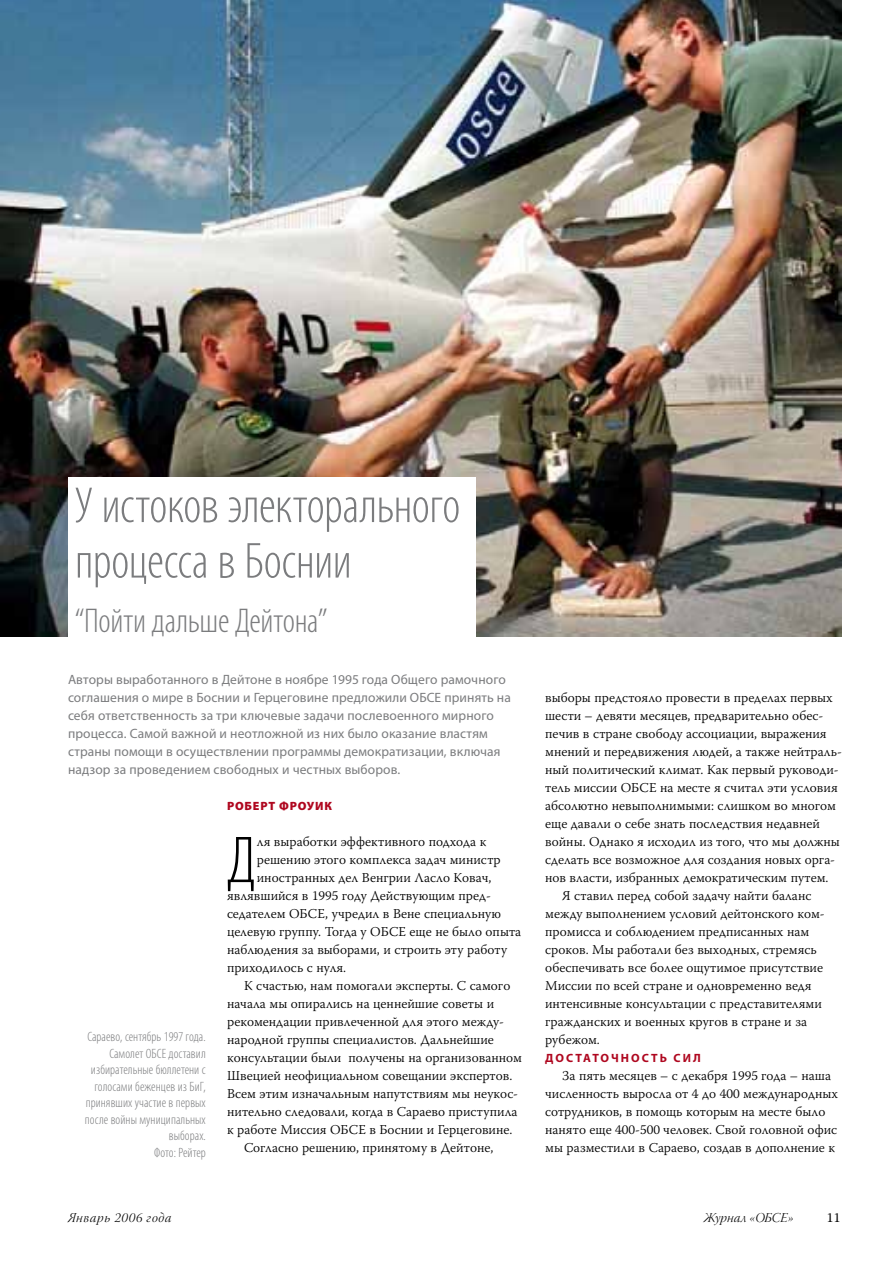
<style>
.page{position:relative;width:893px;height:1263px;background:#fff}
.page>*{position:absolute;margin:0;border:0;box-sizing:border-box;transform-origin:0 0}
.t1{font:300 condensed 66.9px "Myriad Pro";color:#000}
.t2{font:300 condensed 51px/55.5px "Myriad Pro";letter-spacing:-.015em;color:#7b7c7e}
.t3{font:300 condensed 34.5px "Myriad Pro";letter-spacing:-.01em;color:#7b7c7e}
.t4{font:300 13.5px/18px "Warnock Pro";color:#000}
.t5{font:13.5px/18px "Myriad Pro";letter-spacing:.01em;color:#7b7c7e}
.t6{font:300 condensed 13.5px/16.5px "Myriad Pro";letter-spacing:.005em;color:#7b7c7e;text-align:right}
.t7{font:13.5px "Warnock Pro Light It Disp";letter-spacing:.045em;color:#000}
.t8{font:13.5px "Warnock Pro Light It Disp";letter-spacing:.01em;color:#000}
.t9{font:13.5px "Warnock Pro";color:#000}
.t10{font:700 12px "Myriad Pro";letter-spacing:.17em;color:#af071f}
.t11{font:900 12px "Myriad Pro";letter-spacing:.065em;color:#af071f}
</style>
<div class="page">
<img style="left:1px;top:0;width:841px;height:636px">
<div style="left:68px;top:477px;width:407px;height:166px;background:#fff"></div>
<h2 class="t2" style="left:75px;top:477px;width:387px">У истоков электорального процесса в Боснии</h2>
<h3 class="t3" style="left:75px;top:600px;width:254px">“Пойти дальше Дейтона”</h3>
<p class="t5" style="left:68px;top:670px;width:444px">Авторы выработанного в Дейтоне в ноябре 1995 года Общего рамочного соглашения о мире в Боснии и Герцеговине предложили ОБСЕ принять на себя ответственность за три ключевые задачи послевоенного мирного процесса. Самой важной и неотложной из них было оказание властям страны помощи в осуществлении программы демократизации, включая надзор за проведением свободных и честных выборов.</p>
<p class="t6" style="left:85px;top:1028px;width:122px">Сараево, сентябрь 1997 года.<br>Самолет ОБСЕ доставил избирательные бюллетени с голосами беженцев из БиГ, принявших участие в первых после войны муниципальных выборах.<br>Фото: Рейтер</p>
<p class="t11" style="left:227px;top:799px;width:106px">РОБЕРТ ФРОУИК</p>
<h1 class="t1" style="left:227px;top:820px;width:31px">Д</h1>
<p class="t4" style="left:257px;top:832px;width:231px">ля выработки эффективного подхода к</p>
<p class="t4" style="left:257px;top:850px;width:245px">решению этого комплекса задач министр</p>
<p class="t4" style="left:257px;top:868px;width:236px">иностранных дел Венгрии Ласло Ковач,</p>
<p class="t4" style="left:227px;top:886px;width:265px">являвшийся в 1995 году Действующим пред-</p>
<p class="t4" style="left:227px;top:904px;width:275px">седателем ОБСЕ, учредил в Вене специальную</p>
<p class="t4" style="left:227px;top:922px;width:296px">целевую группу. Тогда у ОБСЕ еще не было опыта</p>
<p class="t4" style="left:227px;top:940px;width:282px">наблюдения за выборами, и строить эту работу</p>
<p class="t4" style="left:227px;top:958px;width:121px">приходилось с нуля.</p>
<p class="t4" style="left:244px;top:976px;width:268px">К счастью, нам помогали эксперты. С самого</p>
<p class="t4" style="left:227px;top:994px;width:269px">начала мы опирались на ценнейшие советы и</p>
<p class="t4" style="left:227px;top:1012px;width:278px">рекомендации привлеченной для этого между-</p>
<p class="t4" style="left:227px;top:1030px;width:268px">народной группы специалистов. Дальнейшие</p>
<p class="t4" style="left:227px;top:1048px;width:297px">консультации были получены на организованном</p>
<p class="t4" style="left:227px;top:1066px;width:287px">Швецией неофициальном совещании экспертов.</p>
<p class="t4" style="left:227px;top:1084px;width:292px">Всем этим изначальным напутствиям мы неукос-</p>
<p class="t4" style="left:227px;top:1102px;width:292px">нительно следовали, когда в Сараево приступила</p>
<p class="t4" style="left:227px;top:1120px;width:287px">к работе Миссия ОБСЕ в Боснии и Герцеговине.</p>
<p class="t4" style="left:244px;top:1138px;width:251px">Согласно решению, принятому в Дейтоне,</p>
<p class="t4" style="left:545px;top:688px;width:289px">выборы предстояло провести в пределах первых</p>
<p class="t4" style="left:545px;top:706px;width:280px">шести – девяти месяцев, предварительно обес-</p>
<p class="t4" style="left:545px;top:724px;width:283px">печив в стране свободу ассоциации, выражения</p>
<p class="t4" style="left:545px;top:742px;width:298px">мнений и передвижения людей, а также нейтраль-</p>
<p class="t4" style="left:545px;top:760px;width:295px">ный политический климат. Как первый руководи-</p>
<p class="t4" style="left:545px;top:778px;width:294px">тель миссии ОБСЕ на месте я считал эти условия</p>
<p class="t4" style="left:545px;top:796px;width:292px">абсолютно невыполнимыми: слишком во многом</p>
<p class="t4" style="left:545px;top:814px;width:276px">еще давали о себе знать последствия недавней</p>
<p class="t4" style="left:545px;top:832px;width:296px">войны. Однако я исходил из того, что мы должны</p>
<p class="t4" style="left:545px;top:850px;width:292px">сделать все возможное для создания новых орга-</p>
<p class="t4" style="left:545px;top:868px;width:285px">нов власти, избранных демократическим путем.</p>
<p class="t4" style="left:562px;top:886px;width:251px">Я ставил перед собой задачу найти баланс</p>
<p class="t4" style="left:545px;top:904px;width:281px">между выполнением условий дейтонского ком-</p>
<p class="t4" style="left:545px;top:922px;width:266px">промисса и соблюдением предписанных нам</p>
<p class="t4" style="left:545px;top:940px;width:273px">сроков. Мы работали без выходных, стремясь</p>
<p class="t4" style="left:545px;top:958px;width:279px">обеспечивать все более ощутимое присутствие</p>
<p class="t4" style="left:545px;top:976px;width:268px">Миссии по всей стране и одновременно ведя</p>
<p class="t4" style="left:545px;top:994px;width:278px">интенсивные консультации с представителями</p>
<p class="t4" style="left:545px;top:1012px;width:264px">гражданских и военных кругов в стране и за</p>
<p class="t4" style="left:545px;top:1030px;width:56px">рубежом.</p>
<p class="t10" style="left:545px;top:1051px;width:157px">ДОСТАТОЧНОСТЬ СИЛ</p>
<p class="t4" style="left:545px;top:1066px;width:294px;text-indent:17px">За пять месяцев – с декабря 1995 года – наша численность выросла от 4 до 400 международных сотрудников, в помощь которым на месте было нанято еще 400-500 человек. Свой головной офис мы разместили в Сараево, создав в дополнение к</p>
<p class="t7" style="left:68px;top:1209px;width:105px">Январь 2006 года</p>
<p class="t8" style="left:704px;top:1209px;width:92px">Журнал «ОБСЕ»</p>
<p class="t9" style="left:827px;top:1210px;width:15px">11</p>
</div>
